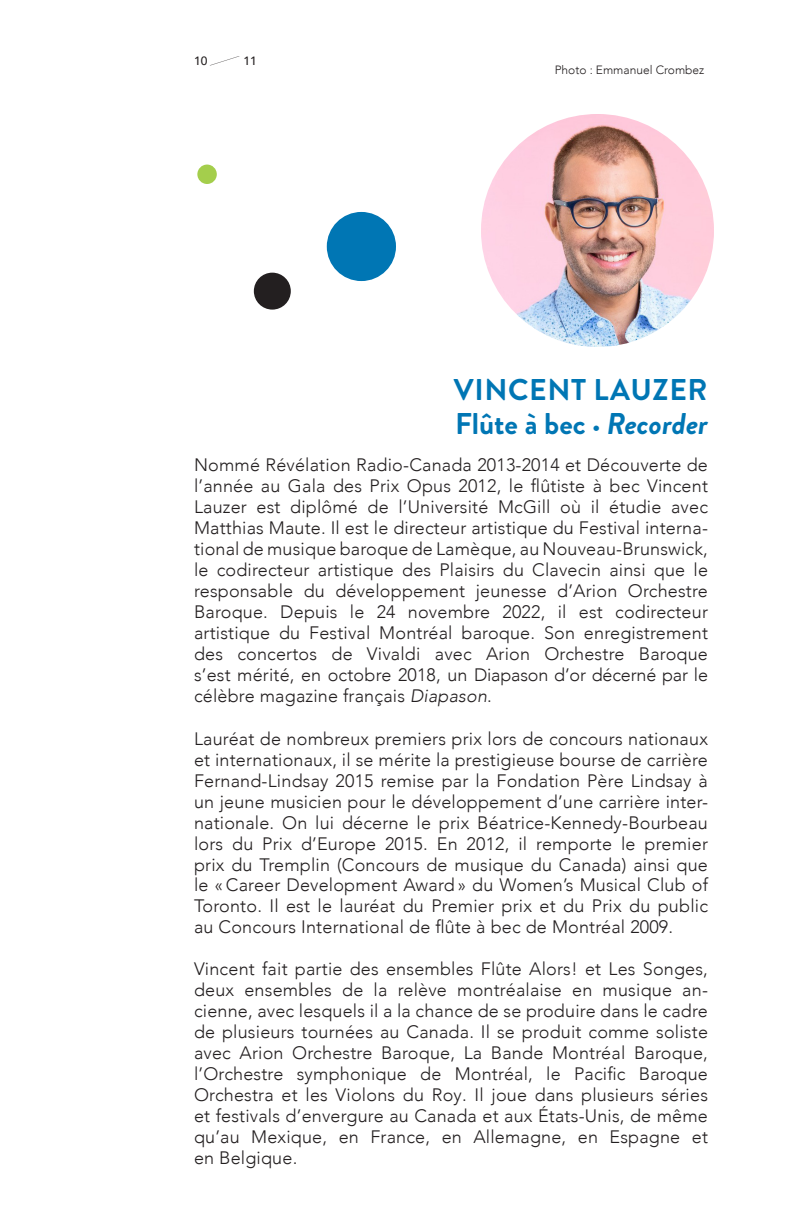
<style>
.page{position:relative;width:792px;height:1224px;background:#fff}
.page>*{position:absolute;margin:0;border:0;box-sizing:border-box;transform-origin:0 0}
.t1{font:700 30px/34.4px "Brandon Grotesque";letter-spacing:.02em;color:#0076b4}
.t2{font:300 18px/21px "Avenir LT Com";letter-spacing:.01em;color:#231f20;text-align:justify}
.Menu_-_Sous-titres{font:300 12px "Avenir LT Com";color:#231f20}
.t3{font:500 12px "Avenir LT Com";color:#231f20}
.s1{font-style:italic}
</style>
<div class="page">
<img style="left:481px;top:114px;width:233px;height:233px;border-radius:116px">
<div style="left:254px;top:273px;width:37px;height:37px;background:#231f20;border-radius:50%"></div>
<div style="left:197px;top:165px;width:20px;height:19px;background:#a4ce4c;border-radius:50%"></div>
<div style="left:327px;top:212px;width:69px;height:69px;background:#0076b4;border-radius:50%"></div>
<p class="t3" style="left:194px;top:54px;width:64px">10 <span class="s1">/</span>11</p>
<p class="Menu_-_Sous-titres" style="left:555px;top:63px;width:151px">Photo : Emmanuel Crombez</p>
<p class="t1" style="left:454px;top:373px;width:256px">VINCENT LAUZER<br>Flûte à bec · <span class="s1">Recorder</span></p>
<p class="t2" style="left:194px;top:455px;width:516px">Nommé Révélation Radio-Canada 2013-2014 et Découverte de l’année au Gala des Prix Opus 2012, le flûtiste à bec Vincent Lauzer est diplômé de l’Université McGill où il étudie avec Matthias Maute. Il est le directeur artistique du Festival interna&shy;tional de musique baroque de Lamèque, au Nouveau-Brunswick, le codirecteur artistique des Plaisirs du Clavecin ainsi que le responsable du développement jeunesse d’Arion Orchestre Baroque. Depuis le 24 novembre 2022, il est codirecteur artistique du Festival Montréal baroque. Son enregistrement des concertos de Vivaldi avec Arion Orchestre Baroque s’est mérité, en octobre 2018, un Diapason d’or décerné par le célèbre magazine français <span class="s1">Diapason</span>.</p>
<p class="t2" style="left:194px;top:728px;width:516px">Lauréat de nombreux premiers prix lors de concours nationaux et internationaux, il se mérite la prestigieuse bourse de carrière Fernand-Lindsay 2015 remise par la Fondation Père Lindsay à un jeune musicien pour le développement d’une carrière inter&shy;nationale. On lui décerne le prix Béatrice-Kennedy-Bourbeau lors du Prix d’Europe 2015. En 2012, il remporte le premier prix du Tremplin (Concours de musique du Canada) ainsi que le « Career Development Award» du Women’s Musical Club of Toronto. Il est le lauréat du Premier prix et du Prix du public au Concours International de flûte à bec de Montréal 2009.</p>
<p class="t2" style="left:194px;top:959px;width:516px">Vincent fait partie des ensembles Flûte Alors! et Les Songes, deux ensembles de la relève montréalaise en musique an&shy;cienne, avec lesquels il a la chance de se produire dans le cadre de plusieurs tournées au Canada. Il se produit comme soliste avec Arion Orchestre Baroque, La Bande Montréal Baroque, l’Orchestre symphonique de Montréal, le Pacific Baroque Orchestra et les Violons du Roy. Il joue dans plusieurs séries et festivals d’envergure au Canada et aux États-Unis, de même qu’au Mexique, en France, en Allemagne, en Espagne et en Belgique.</p>
</div>
